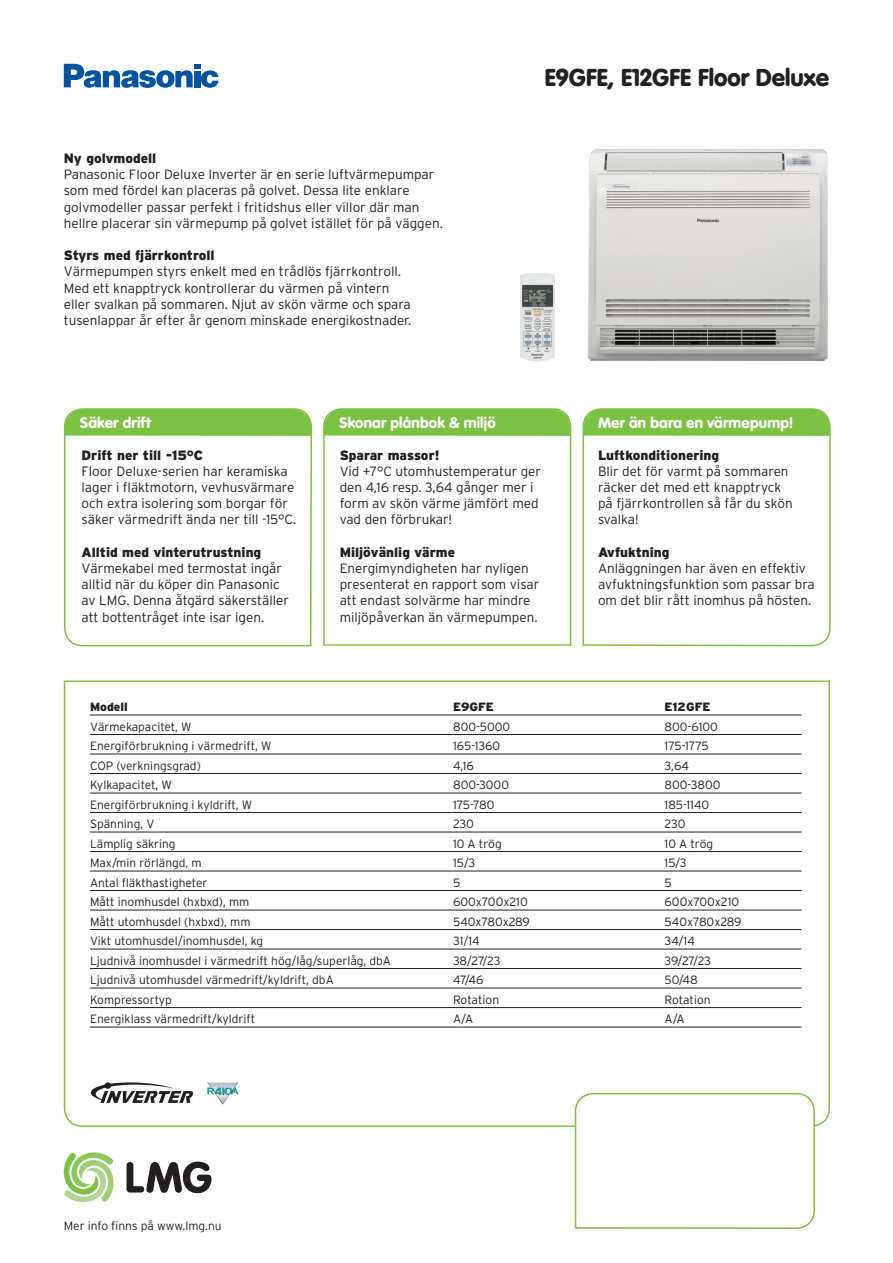
<style>
.page{position:relative;width:893px;height:1263px;background:#fff}
.page>*{position:absolute;margin:0;border:0;box-sizing:border-box;transform-origin:0 0}
.t1{font:900 24px "VAG Rounded";color:#231f20}
.t2{font:900 15px "VAG Rounded";letter-spacing:.01em;color:#fff}
.t3{font:300 13.5px/16.2px "Interstate";color:#231f20}
.t4{font:900 13.5px "Interstate";color:#231f20}
.t5{font:300 12px "Interstate";color:#231f20}
.t6{font:900 12px "Interstate";color:#231f20}
</style>
<div class="page">
<svg style="left:582px;top:422px;width:249px;height:225px"></svg>
<svg style="left:323px;top:438px;width:249px;height:208px"></svg>
<svg style="left:323px;top:408px;width:507px;height:30px;background:#8bc859"></svg>
<svg style="left:63px;top:680px;width:767px;height:447px"></svg>
<hr style="left:65px;top:680px;width:765px;height:2px;background:#8bc63e">
<hr style="left:324px;top:644px;width:247px;height:2px;background:#8bc63e">
<img style="left:520px;top:273px;width:35px;height:88px">
<img style="left:207px;top:1082px;width:17px;height:12px">
<svg style="left:91px;top:1082px;width:102px;height:21px"></svg>
<hr style="left:90px;top:715px;width:712px;height:1px;background:#231f20">
<hr style="left:90px;top:734px;width:712px;height:1px;background:#231f20">
<hr style="left:90px;top:754px;width:712px;height:1px;background:#231f20">
<hr style="left:90px;top:773px;width:712px;height:1px;background:#231f20">
<hr style="left:90px;top:793px;width:712px;height:1px;background:#231f20">
<hr style="left:90px;top:812px;width:712px;height:1px;background:#231f20">
<hr style="left:90px;top:832px;width:712px;height:1px;background:#231f20">
<hr style="left:90px;top:851px;width:712px;height:1px;background:#231f20">
<hr style="left:90px;top:871px;width:712px;height:1px;background:#231f20">
<hr style="left:90px;top:890px;width:712px;height:1px;background:#231f20">
<hr style="left:90px;top:910px;width:712px;height:1px;background:#231f20">
<hr style="left:90px;top:929px;width:712px;height:1px;background:#231f20">
<hr style="left:90px;top:949px;width:712px;height:1px;background:#231f20">
<hr style="left:90px;top:968px;width:712px;height:1px;background:#231f20">
<hr style="left:90px;top:988px;width:712px;height:1px;background:#231f20">
<hr style="left:90px;top:1007px;width:712px;height:1px;background:#231f20">
<hr style="left:90px;top:1027px;width:712px;height:1px;background:#231f20">
<svg style="left:64px;top:64px;width:154px;height:24px"></svg>
<svg style="left:63px;top:408px;width:250px;height:239px"></svg>
<svg style="left:574px;top:1092px;width:242px;height:137px"></svg>
<svg style="left:126px;top:1161px;width:85px;height:32px"></svg>
<svg style="left:64px;top:1152px;width:50px;height:50px"></svg>
<img style="left:588px;top:149px;width:240px;height:212px">
<p class="t4" style="left:64px;top:150px;width:94px">Ny golvmodell</p>
<p class="t3" style="left:64px;top:166px;width:381px">Panasonic Floor Deluxe Inverter är en serie luftvärmepumpar som med fördel kan placeras på golvet. Dessa lite enklare golvmodeller passar perfekt i fritidshus eller villor där man hellre placerar sin värmepump på golvet istället för på väggen.</p>
<p class="t4" style="left:64px;top:248px;width:152px">Styrs med fjärrkontroll</p>
<p class="t3" style="left:64px;top:263px;width:349px">Värmepumpen styrs enkelt med en trådlös fjärrkontroll.<br>Med ett knapptryck kontrollerar du värmen på vintern eller svalkan på sommaren. Njut av skön värme och spara tusenlappar år efter år genom minskade energikostnader.</p>
<h1 class="t1" style="left:545px;top:63px;width:286px">E9GFE, E12GFE Floor Deluxe</h1>
<p class="t2" style="left:80px;top:413px;width:73px">Säker drift</p>
<p class="t4" style="left:82px;top:447px;width:123px">Drift ner till -15°C</p>
<p class="t3" style="left:82px;top:463px;width:216px">Floor Deluxe-serien har keramiska lager i fläktmotorn, vevhusvärmare och extra isolering som borgar för säker värmedrift ända ner till -15°C.</p>
<p class="t4" style="left:82px;top:544px;width:181px">Alltid med vinterutrustning</p>
<p class="t3" style="left:82px;top:560px;width:209px">Värmekabel med termostat ingår alltid när du köper din Panasonic av LMG. Denna åtgärd säkerställer att bottentråget inte isar igen.</p>
<p class="t2" style="left:339px;top:413px;width:158px">Skonar plånbok &amp; miljö</p>
<p class="t4" style="left:340px;top:447px;width:101px">Sparar massor!</p>
<p class="t3" style="left:340px;top:463px;width:203px">Vid +7°C utomhustemperatur ger den 4,16 resp. 3,64 gånger mer i form av skön värme jämfört med vad den förbrukar!</p>
<p class="t4" style="left:340px;top:544px;width:117px">Miljövänlig värme</p>
<p class="t3" style="left:340px;top:560px;width:201px">Energimyndigheten har nyligen presenterat en rapport som visar att endast solvärme har mindre miljöpåverkan än värmepumpen.</p>
<p class="t2" style="left:598px;top:413px;width:196px">Mer än bara en värmepump!</p>
<p class="t4" style="left:598px;top:447px;width:123px">Luftkonditionering</p>
<p class="t3" style="left:598px;top:463px;width:196px">Blir det för varmt på sommaren räcker det med ett knapptryck på fjärrkontrollen så får du skön svalka!</p>
<p class="t4" style="left:598px;top:544px;width:73px">Avfuktning</p>
<p class="t3" style="left:598px;top:560px;width:218px">Anläggningen har även en effektiv avfuktningsfunktion som passar bra om det blir rått inomhus på hösten.</p>
<p class="t6" style="left:90px;top:700px;width:39px">Modell</p>
<p class="t6" style="left:453px;top:700px;width:42px">E9GFE</p>
<p class="t6" style="left:665px;top:700px;width:48px">E12GFE</p>
<p class="t5" style="left:90px;top:720px;width:103px">Värmekapacitet, W</p>
<p class="t5" style="left:453px;top:720px;width:59px">800-5000</p>
<p class="t5" style="left:665px;top:720px;width:55px">800-6100</p>
<p class="t5" style="left:90px;top:739px;width:183px">Energiförbrukning i värmedrift, W</p>
<p class="t5" style="left:453px;top:739px;width:49px">165-1360</p>
<p class="t5" style="left:665px;top:739px;width:46px">175-1775</p>
<p class="t5" style="left:90px;top:759px;width:112px">COP (verkningsgrad)</p>
<p class="t5" style="left:453px;top:759px;width:22px">4,16</p>
<p class="t5" style="left:665px;top:759px;width:26px">3,64</p>
<p class="t5" style="left:90px;top:778px;width:83px">Kylkapacitet, W</p>
<p class="t5" style="left:453px;top:778px;width:57px">800-3000</p>
<p class="t5" style="left:665px;top:778px;width:57px">800-3800</p>
<p class="t5" style="left:90px;top:798px;width:164px">Energiförbrukning i kyldrift, W</p>
<p class="t5" style="left:453px;top:798px;width:43px">175-780</p>
<p class="t5" style="left:665px;top:798px;width:46px">185-1140</p>
<p class="t5" style="left:90px;top:817px;width:66px">Spänning, V</p>
<p class="t5" style="left:453px;top:817px;width:22px">230</p>
<p class="t5" style="left:665px;top:817px;width:22px">230</p>
<p class="t5" style="left:90px;top:837px;width:87px">Lämplig säkring</p>
<p class="t5" style="left:453px;top:837px;width:50px">10 A trög</p>
<p class="t5" style="left:665px;top:837px;width:50px">10 A trög</p>
<p class="t5" style="left:90px;top:856px;width:113px">Max/min rörlängd, m</p>
<p class="t5" style="left:453px;top:856px;width:24px">15/3</p>
<p class="t5" style="left:665px;top:856px;width:24px">15/3</p>
<p class="t5" style="left:90px;top:876px;width:119px">Antal fläkthastigheter</p>
<p class="t5" style="left:453px;top:876px;width:9px">5</p>
<p class="t5" style="left:665px;top:876px;width:9px">5</p>
<p class="t5" style="left:90px;top:895px;width:161px">Mått inomhusdel (hxbxd), mm</p>
<p class="t5" style="left:453px;top:895px;width:76px">600x700x210</p>
<p class="t5" style="left:665px;top:895px;width:76px">600x700x210</p>
<p class="t5" style="left:90px;top:915px;width:162px">Mått utomhusdel (hxbxd), mm</p>
<p class="t5" style="left:453px;top:915px;width:78px">540x780x289</p>
<p class="t5" style="left:665px;top:915px;width:78px">540x780x289</p>
<p class="t5" style="left:90px;top:934px;width:175px">Vikt utomhusdel/inomhusdel, kg</p>
<p class="t5" style="left:453px;top:934px;width:28px">31/14</p>
<p class="t5" style="left:665px;top:934px;width:32px">34/14</p>
<p class="t5" style="left:90px;top:954px;width:303px">Ljudnivå inomhusdel i värmedrift hög/låg/superlåg, dbA</p>
<p class="t5" style="left:453px;top:954px;width:49px">38/27/23</p>
<p class="t5" style="left:665px;top:954px;width:48px">39/27/23</p>
<p class="t5" style="left:90px;top:973px;width:245px">Ljudnivå utomhusdel värmedrift/kyldrift, dbA</p>
<p class="t5" style="left:453px;top:973px;width:32px">47/46</p>
<p class="t5" style="left:665px;top:973px;width:35px">50/48</p>
<p class="t5" style="left:90px;top:993px;width:83px">Kompressortyp</p>
<p class="t5" style="left:453px;top:993px;width:48px">Rotation</p>
<p class="t5" style="left:665px;top:993px;width:48px">Rotation</p>
<p class="t5" style="left:90px;top:1012px;width:167px">Energiklass värmedrift/kyldrift</p>
<p class="t5" style="left:453px;top:1012px;width:22px">A/A</p>
<p class="t5" style="left:665px;top:1012px;width:22px">A/A</p>
<p class="t5" style="left:64px;top:1219px;width:159px">Mer info finns på www.lmg.nu</p>
</div>
